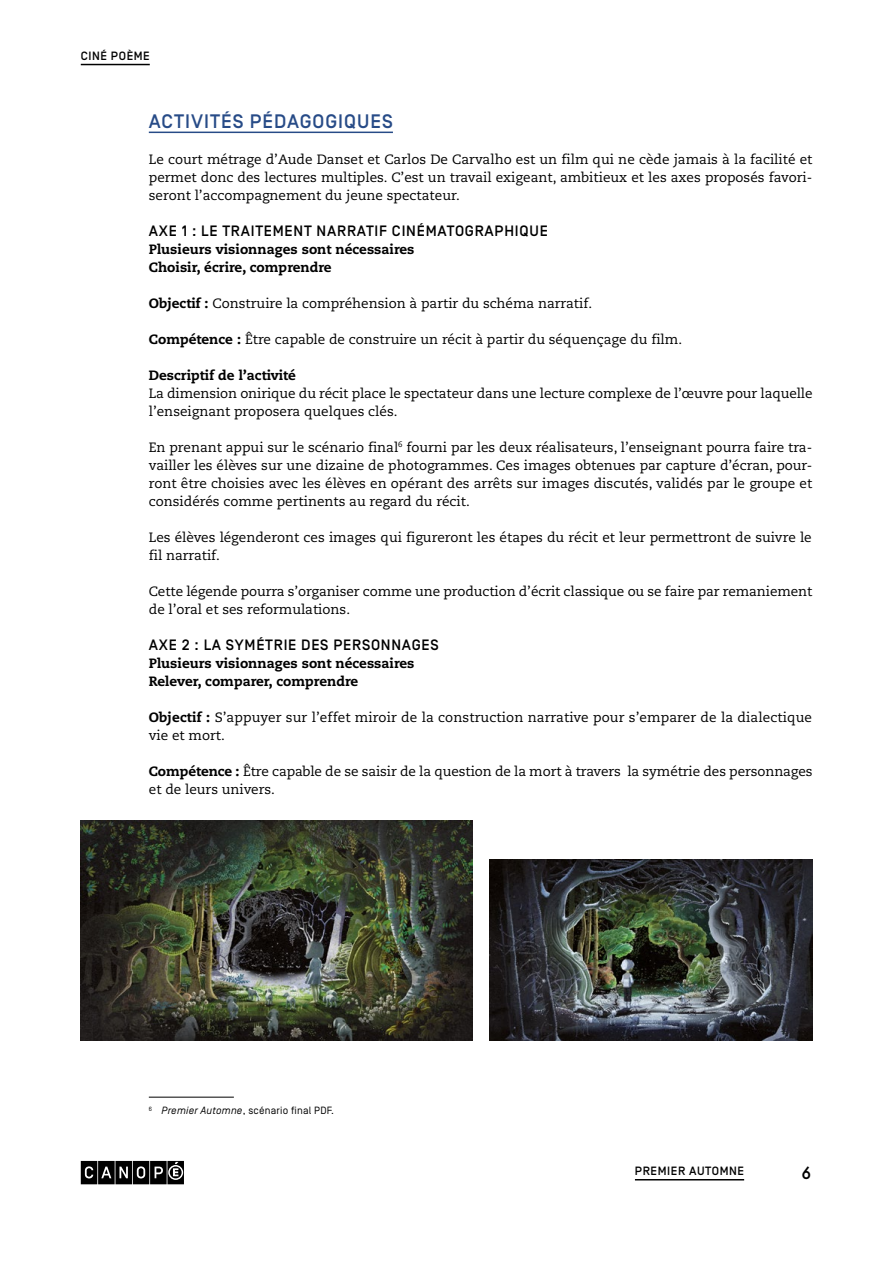
<style>
.page{position:relative;width:893px;height:1263px;background:#fff}
.page>*{position:absolute;margin:0;border:0;box-sizing:border-box;transform-origin:0 0}
.t1{font:500 19.5px "Simplon BP";letter-spacing:.05em;color:#274b87}
.t2{font:500 18px "Simplon BP Mono";color:#000}
.t3{font:500 15px "Simplon BP";letter-spacing:.05em;color:#000}
.t4{font:13.5px/18px "Caecilia LT Std";color:#000}
.t5{font:800 13.5px/18px "Caecilia LT Std";color:#000}
.t6{font:500 12px "Simplon BP";letter-spacing:.05em;color:#000}
.t7{font:10.5px "Simplon BP Regular";letter-spacing:.02em;color:#000}
.s1{font-weight:800}
.s2{font-style:italic}
</style>
<div class="page">
<hr style="left:81px;top:64px;width:69px;height:1px;background:#000">
<svg style="left:81px;top:1161px;width:103px;height:23px;background:#2f2f2f"></svg>
<hr style="left:635px;top:1179px;width:109px;height:1px;background:#000">
<hr style="left:149px;top:132px;width:244px;height:1px;background:#274b87">
<hr style="left:149px;top:1097px;width:85px;height:1px;background:#000">
<img style="left:489px;top:859px;width:323px;height:182px">
<img style="left:81px;top:821px;width:391px;height:220px">
<p class="t6" style="left:81px;top:49px;width:69px">CINÉ POÈME</p>
<h1 class="t1" style="left:149px;top:110px;width:246px">ACTIVITÉS PÉDAGOGIQUES</h1>
<p class="t4" style="left:149px;top:150px;width:665px;text-align:justify">Le court métrage d’Aude Danset et Carlos De Carvalho est un film qui ne cède jamais à la facilité et permet donc des lectures multiples. C’est un travail exigeant, ambitieux et les axes proposés favori&shy;seront l’accompagnement du jeune spectateur.</p>
<p class="t3" style="left:149px;top:222px;width:400px">AXE 1 : LE TRAITEMENT NARRATIF CINÉMATOGRAPHIQUE</p>
<p class="t5" style="left:149px;top:240px;width:267px">Plusieurs visionnages sont nécessaires<br>Choisir, écrire, comprendre</p>
<p class="t4" style="left:149px;top:294px;width:445px"><span class="s1">Objectif :</span> Construire la compréhension à partir du schéma narratif.</p>
<p class="t4" style="left:149px;top:330px;width:535px"><span class="s1">Compétence :</span> Être capable de construire un récit à partir du séquençage du film.</p>
<p class="t5" style="left:149px;top:366px;width:149px">Descriptif de l’activité</p>
<p class="t4" style="left:149px;top:384px;width:665px">La dimension onirique du récit place le spectateur dans une lecture complexe de l’œuvre pour laquelle l’enseignant proposera quelques clés.</p>
<p class="t4" style="left:149px;top:438px;width:665px;text-align:justify">En prenant appui sur le scénario final<sup>6</sup> fourni par les deux réalisateurs, l’enseignant pourra faire tra&shy;vailler les élèves sur une dizaine de photogrammes. Ces images obtenues par capture d’écran, pour&shy;ront être choisies avec les élèves en opérant des arrêts sur images discutés, validés par le groupe et considérés comme pertinents au regard du récit.</p>
<p class="t4" style="left:149px;top:528px;width:664px">Les élèves légenderont ces images qui figureront les étapes du récit et leur permettront de suivre le fil narratif.</p>
<p class="t4" style="left:149px;top:582px;width:665px">Cette légende pourra s’organiser comme une production d’écrit classique ou se faire par remaniement de l’oral et ses reformulations.</p>
<p class="t3" style="left:149px;top:636px;width:291px">AXE 2 : LA SYMÉTRIE DES PERSONNAGES</p>
<p class="t5" style="left:149px;top:654px;width:267px">Plusieurs visionnages sont nécessaires<br>Relever, comparer, comprendre</p>
<p class="t4" style="left:149px;top:708px;width:665px"><span class="s1">Objectif :</span> S’appuyer sur l’effet miroir de la construction narrative pour s’emparer de la dialectique vie et mort.</p>
<p class="t4" style="left:149px;top:762px;width:665px"><span class="s1">Compétence :</span> Être capable de se saisir de la question de la mort à travers la symétrie des personnages et de leurs univers.</p>
<p class="t7" style="left:149px;top:1104px;width:187px"><sup>6</sup> <span class="s2">Premier Automne</span>, scénario final PDF.</p>
<p class="t6" style="left:635px;top:1164px;width:70px">PREMIER AUTO</p>
<p class="t6" style="left:720px;top:1164px;width:18px">MNE</p>
<h2 class="t2" style="left:801px;top:1161px;width:12px">6</h2>
</div>
